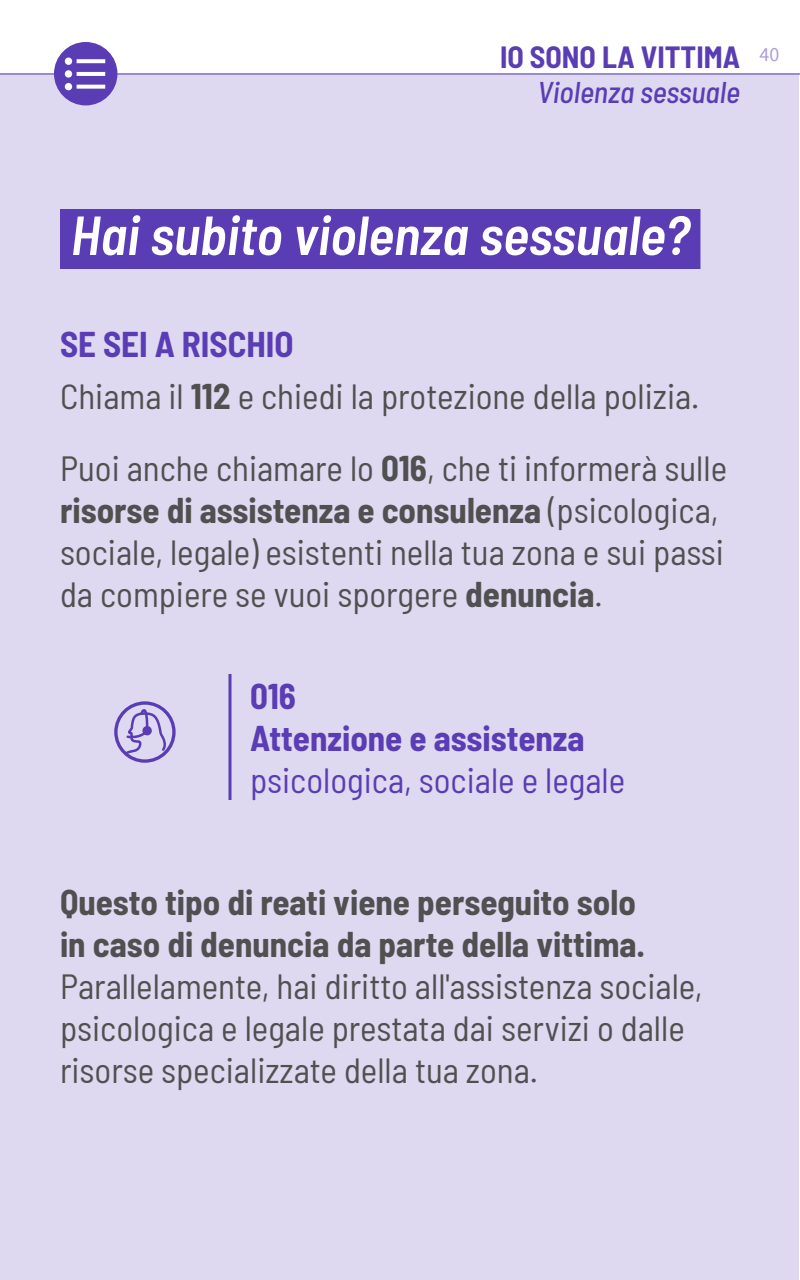
<style>
.page{position:relative;width:800px;height:1280px;background:#fff}
.page>*{position:absolute;margin:0;border:0;box-sizing:border-box;transform-origin:0 0}
._00_txt{font:italic 600 semi-condensed 55px "Barlow";color:#fff}
._00_txt-2{font:semi-condensed 35px/42px "Barlow";color:#505050}
.llama{font:semi-condensed 35px/42px "Barlow";color:#5a3cb4}
._03_LADILLO{font:700 semi-condensed 35px "Barlow";color:#5a3cb4}
._00_txt-3{font:italic 500 semi-condensed 30px "Barlow";color:#5a3cb4}
.t1{font:700 semi-condensed 30px "Barlow";color:#5a3cb4}
.t2{font:20px "Source Sans Pro";color:#ac9eda}
.s1{font-weight:700}
</style>
<div class="page">
<div style="left:0;top:74px;width:799px;height:1206px;background:#ded8f0"></div>
<hr style="left:0;top:74px;width:800px;height:1px;background:#5a3cb4">
<div style="left:60px;top:209px;width:640px;height:60px;background:#5a3cb4"></div>
<svg style="left:228px;top:674px;width:4px;height:126px"></svg>
<svg style="left:122px;top:704px;width:45px;height:54px"></svg>
<div style="left:114px;top:701px;width:62px;height:62px;border:3px solid #5a3cb4;border-radius:50%"></div>
<div style="left:54px;top:42px;width:63px;height:63px;background:#5a3cb4;border-radius:50%"></div>
<svg style="left:77px;top:85px;width:28px;height:4px"></svg>
<div style="left:65px;top:83px;width:7px;height:7px;background:#fff;border-radius:50%"></div>
<svg style="left:77px;top:72px;width:28px;height:4px"></svg>
<div style="left:65px;top:70px;width:7px;height:8px;background:#fff;border-radius:50%"></div>
<svg style="left:77px;top:59px;width:28px;height:4px"></svg>
<div style="left:65px;top:58px;width:7px;height:7px;background:#fff;border-radius:50%"></div>
<p class="t1" style="left:500px;top:35px;width:241px">IO SONO LA VITTIMA</p>
<p class="_00_txt-3" style="left:537px;top:70px;width:204px">Violenza sessuale</p>
<p class="t2" style="left:760px;top:42px;width:21px">40</p>
<p class="_00_txt" style="left:71px;top:195px;width:621px">Hai subito violenza sessuale?</p>
<p class="_03_LADILLO" style="left:60px;top:319px;width:235px">SE SEI A RISCHIO</p>
<p class="_00_txt-2" style="left:60px;top:373px;width:641px">Chiama il <span class="s1">112</span> e chiedi la protezione della polizia.</p>
<p class="_00_txt-2" style="left:60px;top:445px;width:669px">Puoi anche chiamare lo <span class="s1">016</span>, che ti informerà sulle <span class="s1">risorse di assistenza e consulenza</span> (psicologica, sociale, legale) esistenti nella tua zona e sui passi da compiere se vuoi sporgere <span class="s1">denuncia</span>.</p>
<p class="llama" style="left:250px;top:673px;width:377px"><span class="s1">016<br>Attenzione e assistenza </span>psicologica, sociale e legale</p>
<p class="_00_txt-2" style="left:60px;top:879px;width:644px"><span class="s1">Questo tipo di reati viene perseguito solo<br>in caso di denuncia da parte della vittima.<br></span>Parallelamente, hai diritto all'assistenza sociale, psicologica e legale prestata dai servizi o dalle risorse specializzate della tua zona.</p>
</div>
